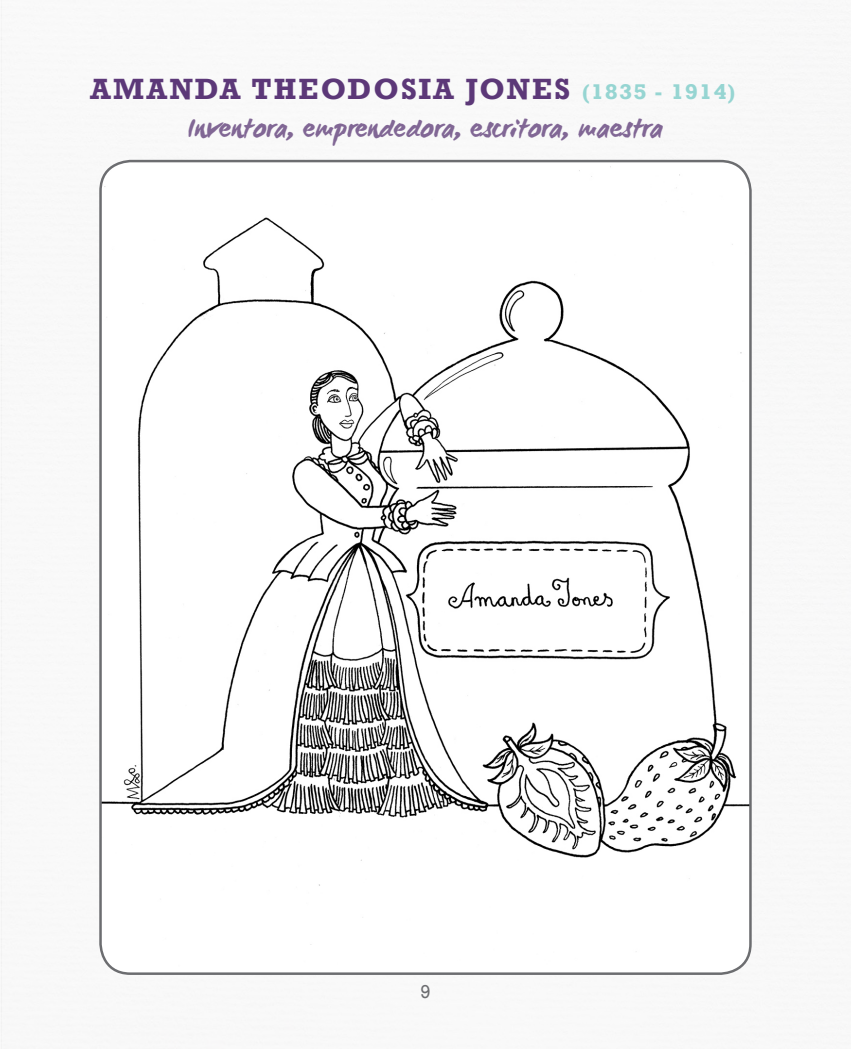
<style>
.page{position:relative;width:851px;height:1049px;background:#fff}
.page>*{position:absolute;margin:0;border:0;box-sizing:border-box;transform-origin:0 0}
.h3-descripcion{font:700 27.5px "WC Mano Negra Bta";letter-spacing:.02em;color:#816795}
.t1{font:700 27.5px "Rockwell";letter-spacing:.08em;color:#5c3878}
.t2{font:17.5px "Rockwell";color:#6c6d70}
.s1{font-size:20px;color:#96d5d2}
</style>
<div class="page">
<img style="left:100px;top:161px;width:650px;height:813px">
<p class="t1" style="left:90px;top:71px;width:646px">AMANDA THEODOSIA JONES <span class="s1">(1835 - 1914)</span></p>
<p class="h3-descripcion" style="left:188px;top:110px;width:477px">Inventora, emprendedora, escritora, maestra</p>
<p class="t2" style="left:420px;top:981px;width:12px">9</p>
</div>
